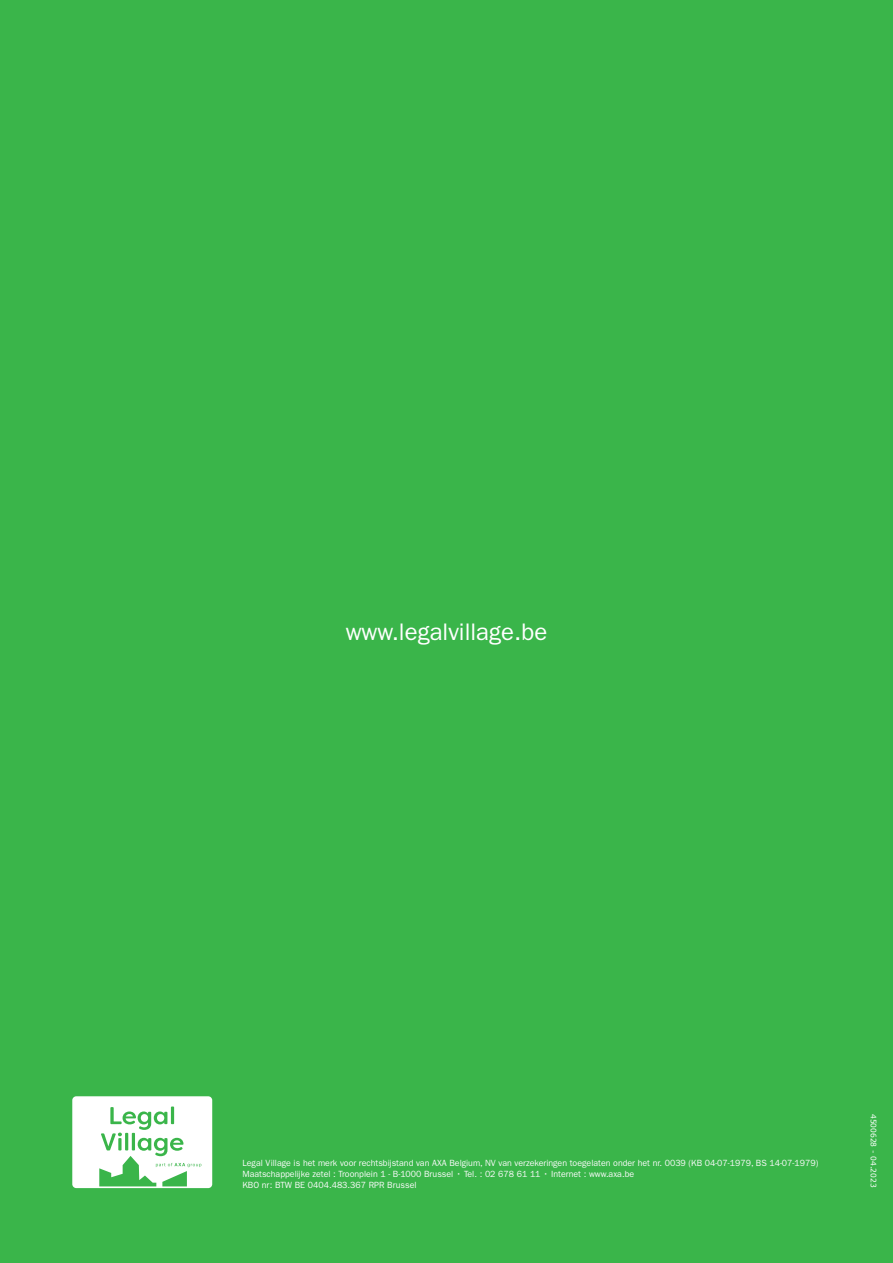
<style>
.page{position:relative;width:893px;height:1263px;background:#3ab54a}
.page>*{position:absolute;margin:0;border:0;box-sizing:border-box;transform-origin:0 0}
.t1{font:24px "ITC Franklin Gothic Std";color:#fff}
.t2{font:9px/10.8px "ITC Franklin Gothic Std";color:#fafafa}
.t3{font:7.5px "Verdana";color:#fff}
</style>
<div class="page">
<svg style="left:72px;top:1096px;width:140px;height:92px;background:#dbf1de"></svg>
<h1 class="t1" style="left:346px;top:622px;width:203px">www.legalvillage.be</h1>
<p class="t2" style="left:242px;top:1158px;width:577px">Legal Village is het merk voor rechtsbijstand van AXA Belgium, NV van verzekeringen toegelaten onder het nr. 0039 (KB 04-07-1979, BS 14-07-1979)<br>Maatschappelijke zetel : Troonplein 1 - B-1000 Brussel • Tel. : 02 678 61 11 • Internet : www.axa.be<br>KBO nr: BTW BE 0404.483.367 RPR Brussel</p>
<p class="t3" style="left:878px;top:1114px;width:75px;rotate:90deg">4500628 - 04.2023</p>
</div>
